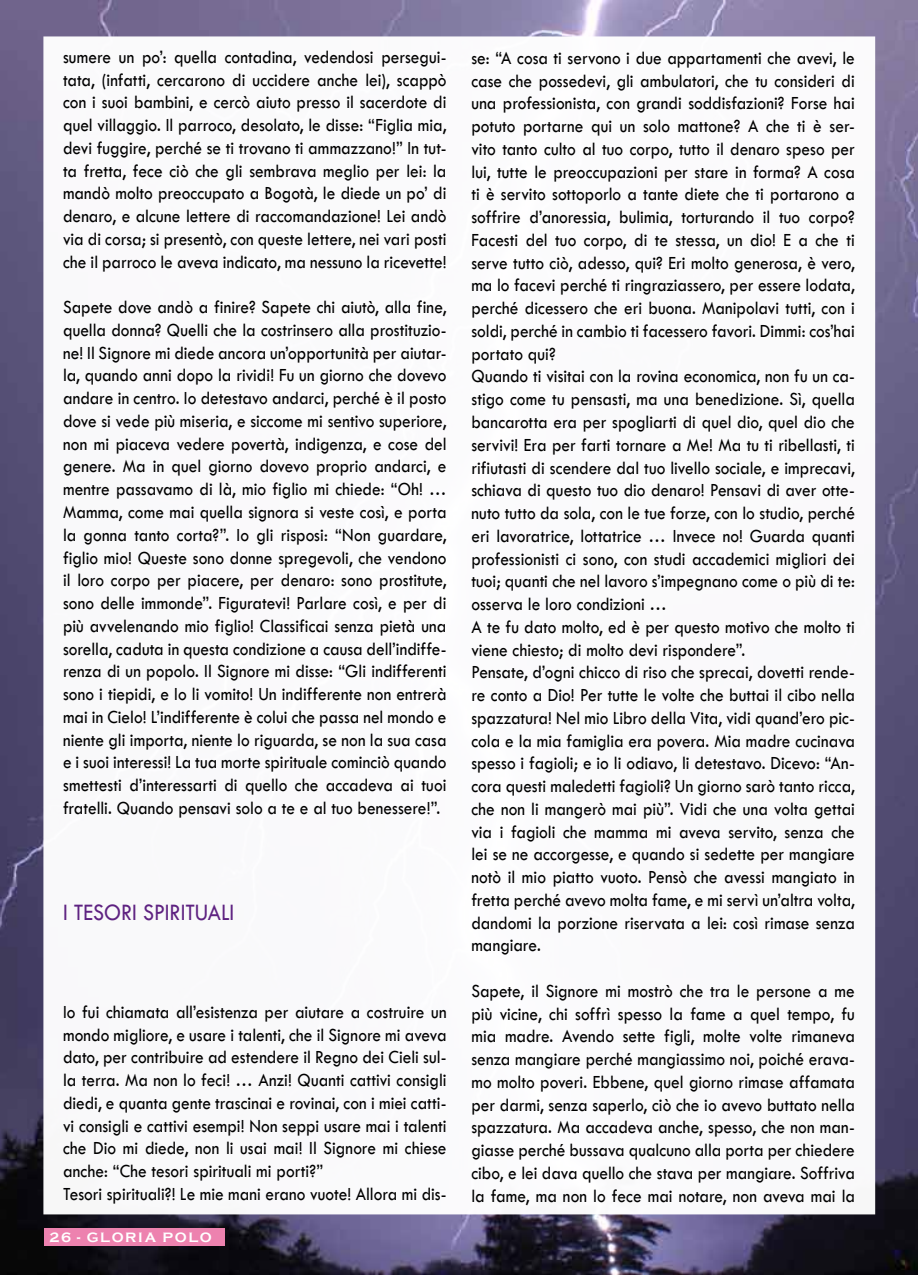
<style>
.page{position:relative;width:918px;height:1275px;background:#fff}
.page>*{position:absolute;margin:0;border:0;box-sizing:border-box;transform-origin:0 0}
.t1{font:24.5px "Tw Cen";color:#5e2281;scale:.9 1}
.t2{font:19.25px/22.8px "Tw Cen";color:#000;text-align:justify;scale:.9 1}
.t3{font:700 14px "Copperplate Gothic";letter-spacing:.115em;color:#fff}
</style>
<div class="page">
<img style="left:0;top:0;width:918px;height:1274px">
<div style="left:43px;top:36px;width:832px;height:1178px;background:#fff;border:2px solid #fff"></div>
<div style="left:45px;top:1229px;width:180px;height:17px;background:#ed82af"></div>
<p class="t2" style="left:63px;top:45px;width:428px">sumere un po’: quella contadina, vedendosi persegui&shy;tata, (infatti, cercarono di uccidere anche lei), scappò con i suoi bambini, e cercò aiuto presso il sacerdote di quel villaggio. Il parroco, desolato, le disse: “Figlia mia, devi fuggire, perché se ti trovano ti ammazzano!” In tut&shy;ta fretta, fece ciò che gli sembrava meglio per lei: la mandò molto preoccupato a Bogotà, le diede un po’ di denaro, e alcune lettere di raccomandazione! Lei andò via di corsa; si presentò, con queste lettere, nei vari posti che il parroco le aveva indicato, ma nessuno la ricevette!</p>
<p class="t2" style="left:63px;top:296px;width:428px">Sapete dove andò a finire? Sapete chi aiutò, alla fine, quella donna? Quelli che la costrinsero alla prostituzio&shy;ne! Il Signore mi diede ancora un’opportunità per aiutar&shy;la, quando anni dopo la rividi! Fu un giorno che dovevo andare in centro. Io detestavo andarci, perché è il posto dove si vede più miseria, e siccome mi sentivo superiore, non mi piaceva vedere povertà, indigenza, e cose del genere. Ma in quel giorno dovevo proprio andarci, e mentre passavamo di là, mio figlio mi chiede: “Oh! … Mamma, come mai quella signora si veste così, e porta la gonna tanto corta?”. Io gli risposi: “Non guardare, figlio mio! Queste sono donne spregevoli, che vendono il loro corpo per piacere, per denaro: sono prostitute, sono delle immonde”. Figuratevi! Parlare così, e per di più avvelenando mio figlio! Classificai senza pietà una sorella, caduta in questa condizione a causa dell’indiffe&shy;renza di un popolo. Il Signore mi disse: “Gli indifferenti sono i tiepidi, e Io li vomito! Un indifferente non entrerà mai in Cielo! L’indifferente è colui che passa nel mondo e niente gli importa, niente lo riguarda, se non la sua casa e i suoi interessi! La tua morte spirituale cominciò quando smettesti d’interessarti di quello che accadeva ai tuoi fratelli. Quando pensavi solo a te e al tuo benessere!”.</p>
<p class="t1" style="left:63px;top:898px;width:192px">I TESORI SPIRITUALI</p>
<p class="t2" style="left:63px;top:1000px;width:428px;text-align:left">Io fui chiamata all’esistenza per aiutare a costruire un mondo migliore, e usare i talenti, che il Signore mi aveva dato, per contribuire ad estendere il Regno dei Cieli sul&shy;la terra. Ma non lo feci! … Anzi! Quanti cattivi consigli diedi, e quanta gente trascinai e rovinai, con i miei catti&shy;vi consigli e cattivi esempi! Non seppi usare mai i talenti che Dio mi diede, non li usai mai! Il Signore mi chiese anche: “Che tesori spirituali mi porti?”<br>Tesori spirituali?! Le mie mani erano vuote! Allora mi dis-</p>
<p class="t3" style="left:49px;top:1229px;width:164px">26 - GLORIA POLO</p>
<p class="t2" style="left:471px;top:46px;width:428px;text-align:left">se: “A cosa ti servono i due appartamenti che avevi, le case che possedevi, gli ambulatori, che tu consideri di una professionista, con grandi soddisfazioni? Forse hai potuto portarne qui un solo mattone? A che ti è ser&shy;vito tanto culto al tuo corpo, tutto il denaro speso per lui, tutte le preoccupazioni per stare in forma? A cosa ti è servito sottoporlo a tante diete che ti portarono a soffrire d’anoressia, bulimia, torturando il tuo corpo?<br>Facesti del tuo corpo, di te stessa, un dio! E a che ti serve tutto ciò, adesso, qui? Eri molto generosa, è vero, ma lo facevi perché ti ringraziassero, per essere lodata, perché dicessero che eri buona. Manipolavi tutti, con i soldi, perché in cambio ti facessero favori. Dimmi: cos’hai portato qui?<br>Quando ti visitai con la rovina economica, non fu un ca&shy;stigo come tu pensasti, ma una benedizione. Sì, quella bancarotta era per spogliarti di quel dio, quel dio che servivi! Era per farti tornare a Me! Ma tu ti ribellasti, ti rifiutasti di scendere dal tuo livello sociale, e imprecavi, schiava di questo tuo dio denaro! Pensavi di aver otte&shy;nuto tutto da sola, con le tue forze, con lo studio, perché eri lavoratrice, lottatrice … Invece no! Guarda quanti professionisti ci sono, con studi accademici migliori dei tuoi; quanti che nel lavoro s’impegnano come o più di te: osserva le loro condizioni …<br>A te fu dato molto, ed è per questo motivo che molto ti viene chiesto; di molto devi rispondere”.<br>Pensate, d’ogni chicco di riso che sprecai, dovetti rende&shy;re conto a Dio! Per tutte le volte che buttai il cibo nella spazzatura! Nel mio Libro della Vita, vidi quand’ero pic&shy;cola e la mia famiglia era povera. Mia madre cucinava spesso i fagioli; e io li odiavo, li detestavo. Dicevo: “An&shy;cora questi maledetti fagioli? Un giorno sarò tanto ricca, che non li mangerò mai più”. Vidi che una volta gettai via i fagioli che mamma mi aveva servito, senza che lei se ne accorgesse, e quando si sedette per mangiare notò il mio piatto vuoto. Pensò che avessi mangiato in fretta perché avevo molta fame, e mi servì un’altra volta, dandomi la porzione riservata a lei: così rimase senza mangiare.</p>
<p class="t2" style="left:471px;top:979px;width:428px">Sapete, il Signore mi mostrò che tra le persone a me più vicine, chi soffrì spesso la fame a quel tempo, fu mia madre. Avendo sette figli, molte volte rimaneva senza mangiare perché mangiassimo noi, poiché erava&shy;mo molto poveri. Ebbene, quel giorno rimase affamata per darmi, senza saperlo, ciò che io avevo buttato nella spazzatura. Ma accadeva anche, spesso, che non man&shy;giasse perché bussava qualcuno alla porta per chiedere cibo, e lei dava quello che stava per mangiare. Soffriva la fame, ma non lo fece mai notare, non aveva mai la</p>
</div>
